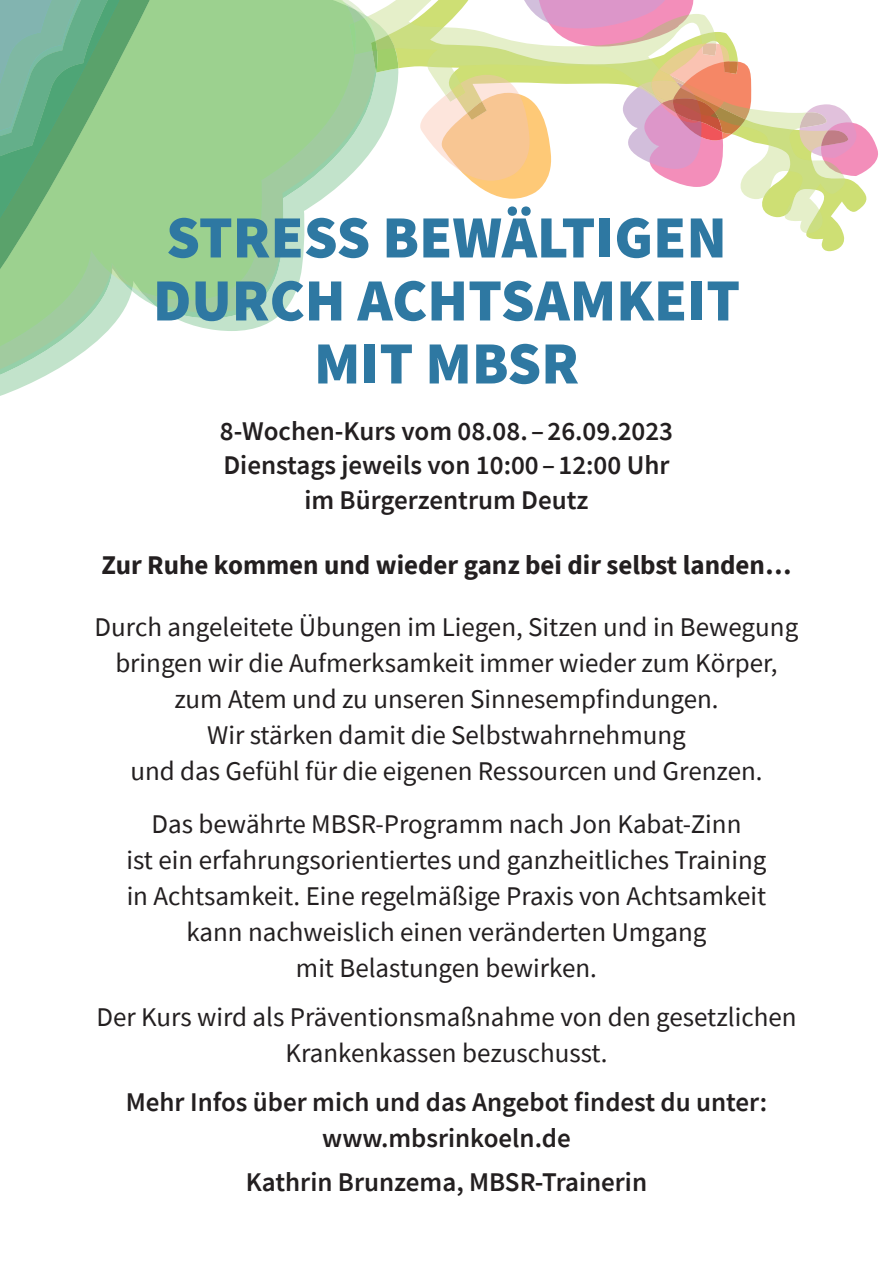
<style>
.page{position:relative;width:893px;height:1263px;background:#fff}
.page>*{position:absolute;margin:0;border:0;box-sizing:border-box;transform-origin:0 0}
.t1{font:900 60px/63px "Source Sans Pro";color:#2e78a2;text-align:center}
.t2{font:27px/36px "Source Sans Pro";color:#231f20;text-align:center}
.t3{font:600 27px "Source Sans Pro";color:#231f20}
.t4{font:700 27px "Source Sans Pro";color:#231f20}
</style>
<div class="page">
<svg style="left:806px;top:179px;width:61px;height:72px"></svg>
<svg style="left:377px;top:0;width:471px;height:233px"></svg>
<svg style="left:798px;top:104px;width:80px;height:72px"></svg>
<svg style="left:415px;top:0;width:337px;height:199px"></svg>
<svg style="left:0;top:12px;width:377px;height:375px"></svg>
<svg style="left:0;top:348px;width:355px;height:26px"></svg>
<svg style="left:367px;top:17px;width:31px;height:56px;background:#b4d791"></svg>
<svg style="left:0;top:0;width:367px;height:348px;fill:#9cd18f"></svg>
<svg style="left:0;top:0;width:162px;height:321px;background:#88c28e"></svg>
<p class="t1" style="left:153px;top:205px;width:589px">STRESS BEWÄLTIGEN<br>DURCH ACHTSAMKEIT<br>MIT MBSR</p>
<p class="t3" style="left:220px;top:413px;width:455px">8-Wochen-Kurs vom 08.08. –26.09.2023</p>
<p class="t3" style="left:223px;top:447px;width:448px">Dienstags jeweils von 10:00–12:00 Uhr</p>
<p class="t3" style="left:304px;top:482px;width:286px">im Bürgerzentrum Deutz</p>
<p class="t4" style="left:102px;top:547px;width:691px">Zur Ruhe kommen und wieder ganz bei dir selbst landen…</p>
<p class="t2" style="left:95px;top:609px;width:705px">Durch angeleitete Übungen im Liegen, Sitzen und in Bewegung</p>
<p class="t2" style="left:115px;top:645px;width:664px">bringen wir die Aufmerksamkeit immer wieder zum Körper, zum Atem und zu unseren Sinnesempfindungen.<br>Wir stärken damit die Selbstwahrnehmung<br>und das Gefühl für die eigenen Ressourcen und Grenzen.</p>
<p class="t2" style="left:127px;top:806px;width:641px">Das bewährte MBSR-Programm nach Jon Kabat-Zinn<br>ist ein erfahrungsorientiertes und ganzheitliches Training in Achtsamkeit. Eine regelmäßige Praxis von Achtsamkeit kann nachweislich einen veränderten Umgang<br>mit Belastungen bewirken.</p>
<p class="t2" style="left:96px;top:998px;width:702px">Der Kurs wird als Präventionsmaßnahme von den gesetzlichen<br>Krankenkassen bezuschusst.</p>
<p class="t3" style="left:126px;top:1084px;width:643px">Mehr Infos über mich und das Angebot findest du unter:</p>
<p class="t3" style="left:322px;top:1120px;width:250px">www.mbsrinkoeln.de</p>
<p class="t3" style="left:246px;top:1164px;width:403px">Kathrin Brunzema, MBSR-Trainerin</p>
</div>
